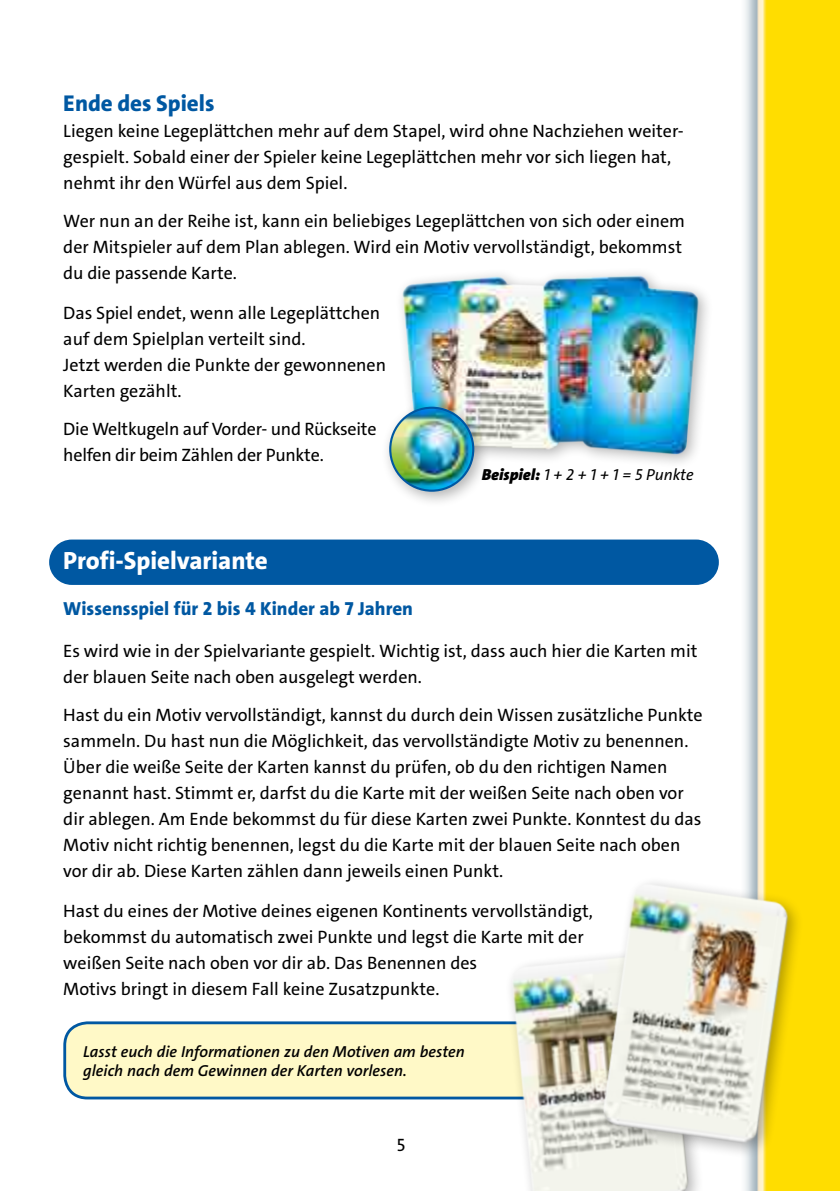
<style>
.page{position:relative;width:840px;height:1191px;background:#fff}
.page>*{position:absolute;margin:0;border:0;box-sizing:border-box;transform-origin:0 0}
.t1{font:800 25px "The Sans C4 s";color:#fff}
.t2{font:800 23px "The Sans C4 s";color:#0058a2}
.t3{font:800 19px "The Sans C4 s";color:#0058a2}
.t4{font:18px/26px "The Sans C4 s";color:#000}
.t5{font:italic 600 16px/19px "The Sans C4 s";color:#000}
.t6{font:italic 16px "The Sans C4 s";color:#000}
.s1{font-weight:900}
</style>
<div class="page">
<img style="left:49px;top:0;width:790px;height:1191px">
<div style="left:65px;top:1022px;width:637px;height:76px;background:#fff9c7;border-radius:23px"></div>
<div style="left:63px;top:1021px;width:641px;height:78px;border:3px solid #0058a2;border-radius:23px"></div>
<img style="left:503px;top:946px;width:205px;height:245px">
<div style="left:49px;top:539px;width:669px;height:46px;background:#0058a2;border-radius:23px"></div>
<img style="left:386px;top:267px;width:324px;height:215px">
<div style="left:380px;top:398px;width:110px;height:110px;background:#000;opacity:.3"></div>
<img style="left:390px;top:408px;width:83px;height:82px;border-radius:41px">
<div style="left:389px;top:407px;width:85px;height:85px;border:2px solid #0058a2;border-radius:50%"></div>
<img style="left:592px;top:876px;width:217px;height:290px">
<p class="t2" style="left:63px;top:89px;width:153px">Ende des Spiels</p>
<p class="t4" style="left:63px;top:118px;width:621px">Liegen keine Legeplättchen mehr auf dem Stapel, wird ohne Nachziehen weiter&shy;gespielt. Sobald einer der Spieler keine Legeplättchen mehr vor sich liegen hat, nehmt ihr den Würfel aus dem Spiel.</p>
<p class="t4" style="left:63px;top:208px;width:623px">Wer nun an der Reihe ist, kann ein beliebiges Legeplättchen von sich oder einem der Mitspieler auf dem Plan ablegen. Wird ein Motiv vervollständigt, bekommst du die passende Karte.</p>
<p class="t4" style="left:63px;top:300px;width:324px">Das Spiel endet, wenn alle Legeplättchen auf dem Spielplan verteilt sind.<br>Jetzt werden die Punkte der gewonnenen<br>Karten gezählt.</p>
<p class="t4" style="left:63px;top:416px;width:314px">Die Weltkugeln auf Vorder- und Rückseite helfen dir beim Zählen der Punkte.</p>
<p class="t6" style="left:481px;top:464px;width:213px"><span class="s1">Beispiel:</span> 1 + 2 + 1 + 1 = 5 Punkte</p>
<h1 class="t1" style="left:63px;top:545px;width:206px">Profi-Spielvariante</h1>
<p class="t3" style="left:63px;top:596px;width:351px">Wissensspiel für 2 bis 4 Kinder ab 7 Jahren</p>
<p class="t4" style="left:63px;top:638px;width:635px">Es wird wie in der Spielvariante gespielt. Wichtig ist, dass auch hier die Karten mit der blauen Seite nach oben ausgelegt werden.</p>
<p class="t4" style="left:63px;top:702px;width:640px">Hast du ein Motiv vervollständigt, kannst du durch dein Wissen zusätzliche Punkte sammeln. Du hast nun die Möglichkeit, das vervollständigte Motiv zu benennen.<br>Über die weiße Seite der Karten kannst du prüfen, ob du den richtigen Namen genannt hast. Stimmt er, darfst du die Karte mit der weißen Seite nach oben vor dir ablegen. Am Ende bekommst du für diese Karten zwei Punkte. Konntest du das Motiv nicht richtig benennen, legst du die Karte mit der blauen Seite nach oben vor dir ab. Diese Karten zählen dann jeweils einen Punkt.</p>
<p class="t4" style="left:63px;top:898px;width:531px">Hast du eines der Motive deines eigenen Kontinents vervollständigt, bekommst du automatisch zwei Punkte und legst die Karte mit der weißen Seite nach oben vor dir ab. Das Benennen des<br>Motivs bringt in diesem Fall keine Zusatzpunkte.</p>
<p class="t5" style="left:83px;top:1042px;width:383px">Lasst euch die Informationen zu den Motiven am besten gleich nach dem Gewinnen der Karten vorlesen.</p>
<p class="t4" style="left:396px;top:1132px;width:10px">5</p>
</div>
